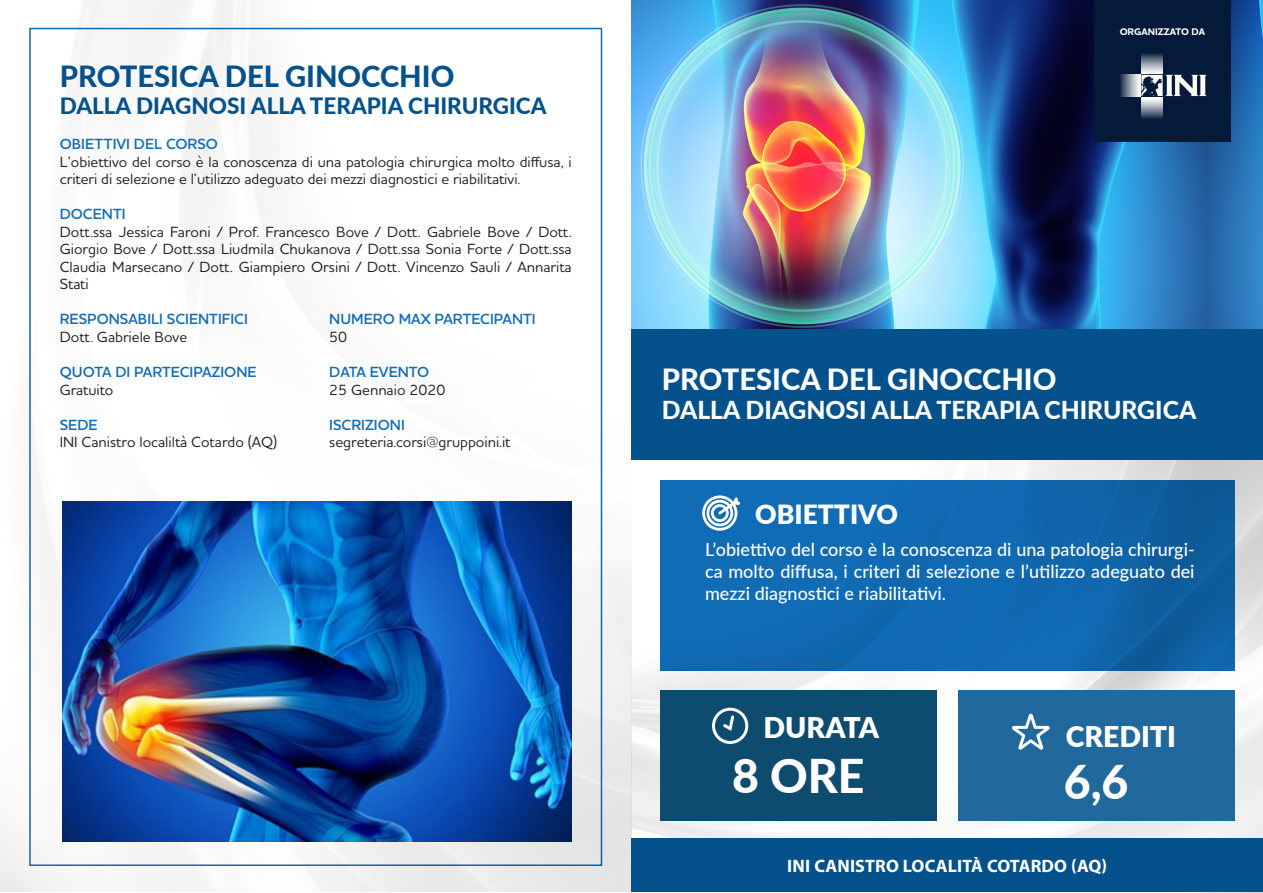
<style>
.page{position:relative;width:1263px;height:893px;background:#fff}
.page>*{position:absolute;margin:0;border:0;box-sizing:border-box;transform-origin:0 0}
.t1{font:800 46.5px "Lato";color:#fff}
.t2{font:800 29.25px "Lato";color:#fff}
.t3{font:800 29.25px "Lato";color:#05518c}
.t4{font:900 28.5px "Lato";color:#fff}
.t5{font:900 26.4px "Lato";color:#fff}
.t6{font:800 24.75px "Lato";color:#fff}
.t7{font:800 22.5px "Lato";color:#05518c}
.t8{font:500 18px/21.6px "Lato";color:#fff;text-align:justify}
.t9{font:700 18px "Myriad Pro";letter-spacing:.01em;color:#fff}
.t10{font:500 15px/17.5px "Houschka Pro";color:#231f20}
.t11{font:600 15px "Houschka Pro";color:#116cb6}
.t12{font:700 9.75px "Houschka Pro";color:#fff}
</style>
<div class="page">
<img style="left:631px;top:459px;width:632px;height:433px">
<img style="left:0;top:1px;width:631px;height:890px">
<div style="left:631px;top:327px;width:632px;height:132px;background:#05518c"></div>
<img style="left:62px;top:501px;width:509px;height:340px">
<div style="left:631px;top:838px;width:632px;height:53px;background:#05518c"></div>
<div style="left:660px;top:690px;width:277px;height:131px;background:#0d4c6f"></div>
<div style="left:712px;top:708px;width:36px;height:36px;border:3px solid #fff;border-radius:50%"></div>
<svg style="left:720px;top:713px;width:15px;height:18px"></svg>
<div style="left:958px;top:690px;width:276px;height:131px;background:#21689d"></div>
<svg style="left:1011px;top:713px;width:39px;height:37px"></svg>
<div style="left:660px;top:480px;width:574px;height:190px;background:linear-gradient(to right,#1270bc,#0e5fa1)"></div>
<div style="left:702px;top:495px;width:35px;height:36px;border:3px solid #fff;border-radius:50%"></div>
<div style="left:706px;top:500px;width:27px;height:26px;border:3px solid #fff;border-radius:50%"></div>
<div style="left:711px;top:504px;width:18px;height:18px;border:3px solid #fff;border-radius:50%"></div>
<svg style="left:716px;top:495px;width:34px;height:22px"></svg>
<img style="left:632px;top:0;width:631px;height:328px">
<div style="left:1094px;top:0;width:137px;height:141px;background:#051a39"></div>
<svg style="left:1141px;top:75px;width:65px;height:21px"></svg>
<div style="left:1141px;top:52px;width:21px;height:22px;background:linear-gradient(to bottom,#0d223f,#fdfefe)"></div>
<div style="left:1141px;top:97px;width:21px;height:22px;background:linear-gradient(to bottom,#fff,#243651)"></div>
<svg style="left:1120px;top:75px;width:20px;height:21px"></svg>
<h2 class="t3" style="left:60px;top:54px;width:396px">PROTESICA DEL GINOCCHIO</h2>
<h3 class="t7" style="left:60px;top:89px;width:488px">DALLA DIAGNOSI ALLA TERAPIA CHIRURGICA</h3>
<p class="t11" style="left:60px;top:134px;width:160px">OBIETTIVI DEL CORSO</p>
<p class="t10" style="left:60px;top:152px;width:513px">L’obiettivo del corso è la conoscenza di una patologia chirurgica molto diffusa, i criteri di selezione e l’utilizzo adeguato dei mezzi diagnostici e riabilitativi.</p>
<p class="t11" style="left:60px;top:204px;width:67px">DOCENTI</p>
<p class="t10" style="left:60px;top:222px;width:513px;text-align:justify">Dott.ssa Jessica Faroni / Prof. Francesco Bove / Dott. Gabriele Bove / Dott.<br>Giorgio Bove / Dott.ssa Liudmila Chukanova / Dott.ssa Sonia Forte / Dott.ssa Claudia Marsecano / Dott. Giampiero Orsini / Dott. Vincenzo Sauli / Annarita Stati</p>
<p class="t11" style="left:60px;top:310px;width:190px">RESPONSABILI SCIENTIFICI</p>
<p class="t11" style="left:329px;top:310px;width:208px">NUMERO MAX PARTECIPANTI</p>
<p class="t10" style="left:60px;top:328px;width:129px">Dott. Gabriele Bove</p>
<p class="t10" style="left:329px;top:328px;width:19px">50</p>
<p class="t11" style="left:60px;top:362px;width:198px">QUOTA DI PARTECIPAZIONE</p>
<p class="t11" style="left:329px;top:362px;width:102px">DATA EVENTO</p>
<p class="t10" style="left:60px;top:380px;width:55px">Gratuito</p>
<p class="t10" style="left:329px;top:380px;width:118px">25 Gennaio 2020</p>
<p class="t11" style="left:60px;top:415px;width:39px">SEDE</p>
<p class="t11" style="left:329px;top:415px;width:77px">ISCRIZIONI</p>
<p class="t10" style="left:60px;top:433px;width:219px">INI Canistro localiltà Cotardo (AQ)</p>
<p class="t10" style="left:329px;top:433px;width:183px">segreteria.corsi@gruppoini.it</p>
<p class="t12" style="left:1120px;top:25px;width:87px">ORGANIZZATO DA</p>
<h2 class="t2" style="left:662px;top:357px;width:396px">PROTESICA DEL GINOCCHIO</h2>
<h3 class="t6" style="left:662px;top:392px;width:536px">DALLA DIAGNOSI ALLA TERAPIA CHIRURGICA</h3>
<h3 class="t5" style="left:755px;top:495px;width:144px">OBIETTIVO</h3>
<p class="t8" style="left:705px;top:538px;width:491px">L’obiettivo del corso è la conoscenza di una patologia chirurgi&shy;ca molto diffusa, i criteri di selezione e l’utilizzo adeguato dei mezzi diagnostici e riabilitativi.</p>
<h3 class="t4" style="left:763px;top:706px;width:117px">DURATA</h3>
<h1 class="t1" style="left:732px;top:742px;width:134px">8 ORE</h1>
<h3 class="t4" style="left:1066px;top:715px;width:112px">CREDITI</h3>
<h1 class="t1" style="left:1064px;top:748px;width:66px">6,6</h1>
<p class="t9" style="left:787px;top:854px;width:321px">INI CANISTRO LOCALITÀ COTARDO (AQ)</p>
</div>
